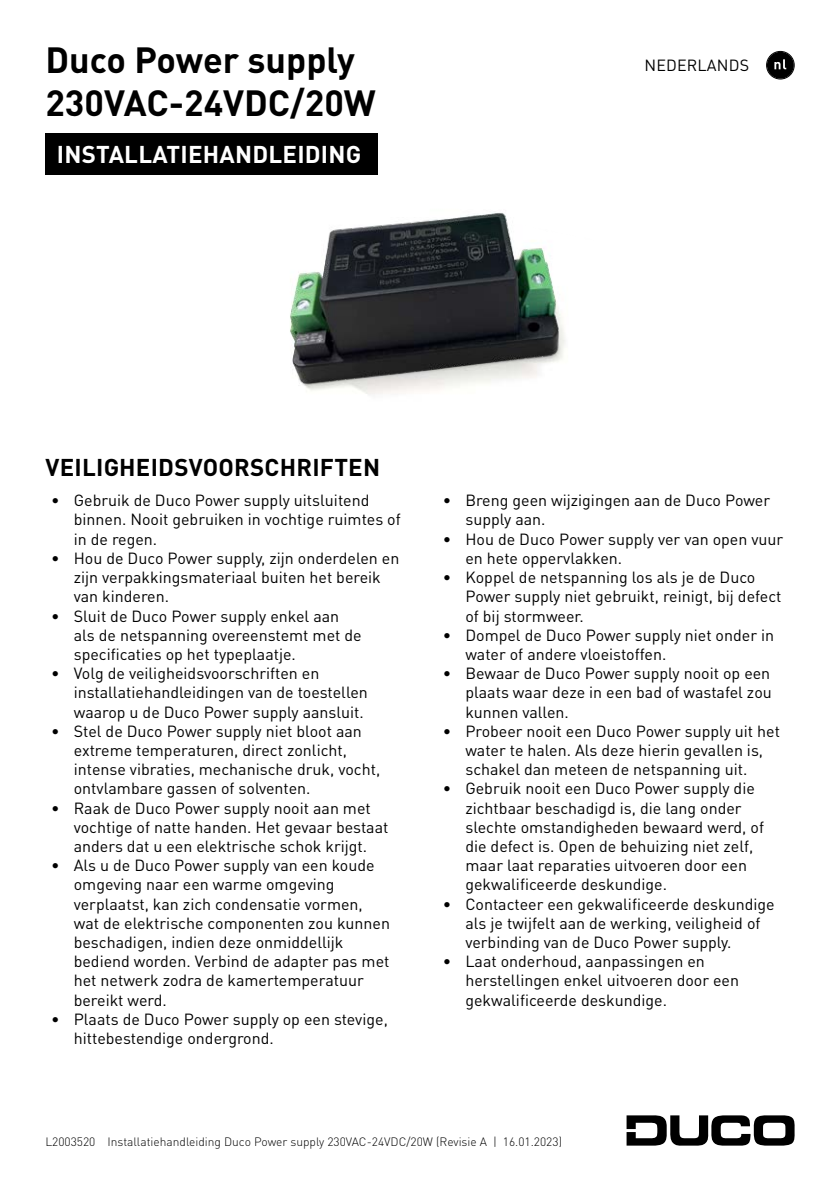
<style>
.page{position:relative;width:840px;height:1191px;background:#fff}
.page>*{position:absolute;margin:0;border:0;box-sizing:border-box;transform-origin:0 0}
.t1{font:700 36px/43.2px "DINOT";color:#000}
.t2{font:700 24px "DINOT";letter-spacing:.01em;color:#000}
.t3{font:700 24px "DINOT";letter-spacing:.01em;color:#fff}
.t4{font:16px/19.2px "DINOT";color:#000}
.t5{font:300 12px "DINOT";color:#000}
</style>
<div class="page">
<div style="left:45px;top:133px;width:333px;height:41px;background:#000"></div>
<div style="left:766px;top:52px;width:27px;height:27px;background:#000;border-radius:50%"></div>
<svg style="left:774px;top:59px;width:11px;height:10px"></svg>
<div style="left:765px;top:51px;width:29px;height:28px;border:1px solid #000;border-radius:50%"></div>
<svg style="left:626px;top:1115px;width:168px;height:30px"></svg>
<img style="left:290px;top:213px;width:276px;height:182px">
<h1 class="t1" style="left:45px;top:37px;width:332px">Duco Power supply<br>230VAC-24VDC/20W</h1>
<h2 class="t3" style="left:57px;top:138px;width:305px">INSTALLATIEHANDLEIDING</h2>
<p class="t4" style="left:644px;top:55px;width:106px">NEDERLANDS</p>
<h2 class="t2" style="left:45px;top:451px;width:336px">VEILIGHEIDSVOORSCHRIFTEN</h2>
<p class="t4" style="left:74px;top:490px;width:328px;text-indent:-23px">• Gebruik de Duco Power supply uitsluitend binnen. Nooit gebruiken in vochtige ruimtes of in de regen.</p>
<p class="t4" style="left:74px;top:548px;width:327px;text-indent:-23px">• Hou de Duco Power supply, zijn onderdelen en zijn verpakkingsmateriaal buiten het bereik van kinderen.</p>
<p class="t4" style="left:74px;top:605px;width:289px;text-indent:-23px">• Sluit de Duco Power supply enkel aan als de netspanning overeenstemt met de specificaties op het typeplaatje.</p>
<p class="t4" style="left:74px;top:663px;width:295px;text-indent:-23px">• Volg de veiligheidsvoorschriften en installatiehandleidingen van de toestellen waarop u de Duco Power supply aansluit.</p>
<p class="t4" style="left:74px;top:720px;width:308px;text-indent:-23px">• Stel de Duco Power supply niet bloot aan extreme temperaturen, direct zonlicht, intense vibraties, mechanische druk, vocht, ontvlambare gassen of solventen.</p>
<p class="t4" style="left:74px;top:797px;width:316px;text-indent:-23px">• Raak de Duco Power supply nooit aan met vochtige of natte handen. Het gevaar bestaat anders dat u een elektrische schok krijgt.</p>
<p class="t4" style="left:74px;top:855px;width:317px;text-indent:-23px">• Als u de Duco Power supply van een koude omgeving naar een warme omgeving verplaatst, kan zich condensatie vormen, wat de elektrische componenten zou kunnen beschadigen, indien deze onmiddellijk bediend worden. Verbind de adapter pas met het netwerk zodra de kamertemperatuur bereikt werd.</p>
<p class="t4" style="left:74px;top:1008px;width:315px;text-indent:-23px">• Plaats de Duco Power supply op een stevige, hittebestendige ondergrond.</p>
<p class="t4" style="left:465px;top:490px;width:306px;text-indent:-23px">• Breng geen wijzigingen aan de Duco Power supply aan.</p>
<p class="t4" style="left:465px;top:528px;width:319px;text-indent:-23px">• Hou de Duco Power supply ver van open vuur en hete oppervlakken.</p>
<p class="t4" style="left:465px;top:567px;width:317px;text-indent:-23px">• Koppel de netspanning los als je de Duco<br>Power supply niet gebruikt, reinigt, bij defect of bij stormweer.</p>
<p class="t4" style="left:465px;top:624px;width:310px;text-indent:-23px">• Dompel de Duco Power supply niet onder in water of andere vloeistoffen.</p>
<p class="t4" style="left:465px;top:663px;width:308px;text-align:justify;text-indent:-23px">• Bewaar de Duco Power supply nooit op een plaats waar deze in een bad of wastafel zou kunnen vallen.</p>
<p class="t4" style="left:465px;top:720px;width:316px;text-indent:-23px">• Probeer nooit een Duco Power supply uit het water te halen. Als deze hierin gevallen is, schakel dan meteen de netspanning uit.</p>
<p class="t4" style="left:465px;top:778px;width:300px;text-indent:-23px">• Gebruik nooit een Duco Power supply die zichtbaar beschadigd is, die lang onder slechte omstandigheden bewaard werd, of die defect is. Open de behuizing niet zelf, maar laat reparaties uitvoeren door een gekwalificeerde deskundige.</p>
<p class="t4" style="left:465px;top:893px;width:311px;text-indent:-23px">• Contacteer een gekwalificeerde deskundige als je twijfelt aan de werking, veiligheid of verbinding van de Duco Power supply.</p>
<p class="t4" style="left:465px;top:951px;width:275px;text-indent:-23px">• Laat onderhoud, aanpassingen en herstellingen enkel uitvoeren door een gekwalificeerde deskundige.</p>
<p class="t5" style="left:45px;top:1133px;width:518px">L2003520 Installatiehandleiding Duco Power supply 230VAC-24VDC/20W (Revisie A | 16.01.2023)</p>
</div>
